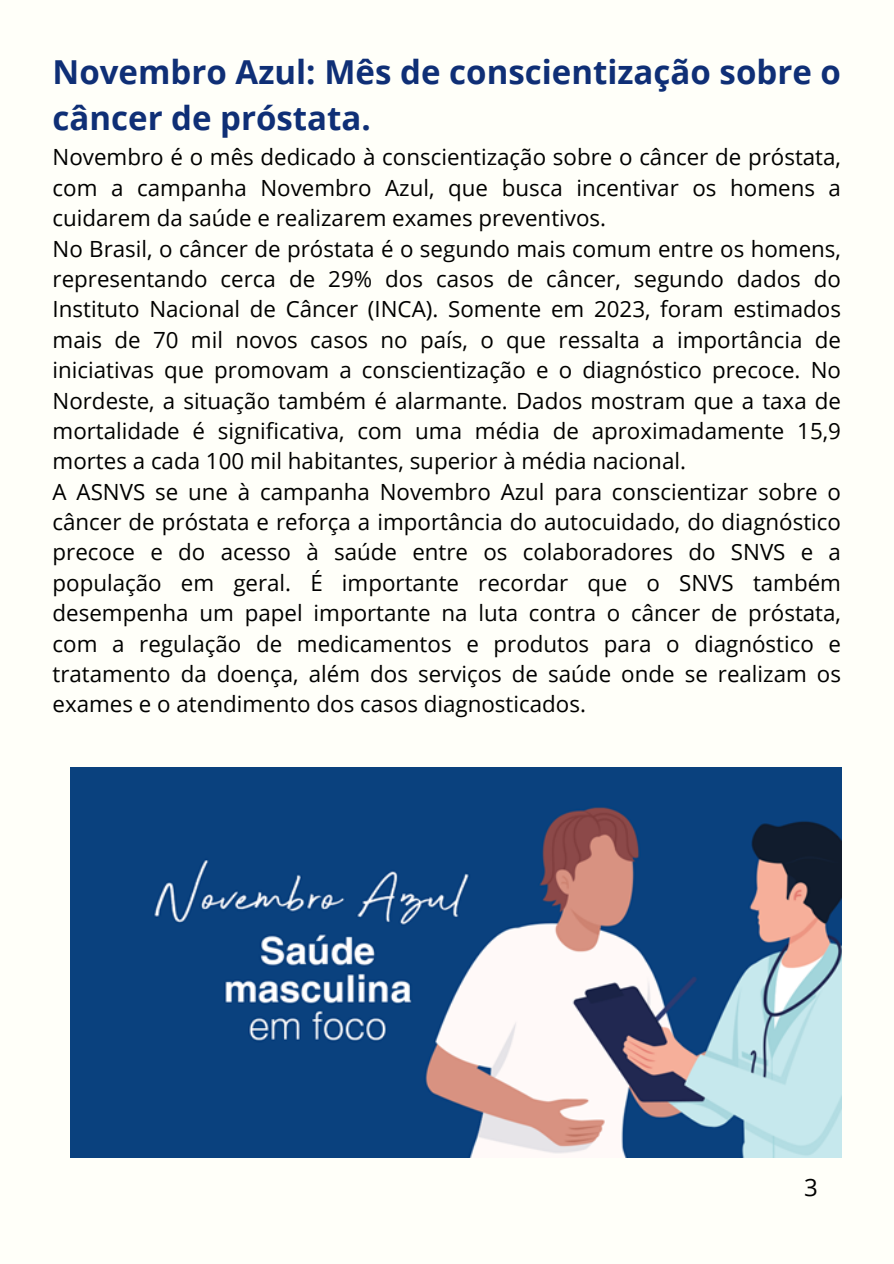
<style>
.page{position:relative;width:894px;height:1264px;background:#fff}
.page>*{position:absolute;margin:0;border:0;box-sizing:border-box;transform-origin:0 0}
.t1{font:700 33px/46.2px "Open Sans";color:#0f2f76}
.t2{font:24px "Open Sans";color:#000}
.t3{font:22.35px/30.3px "Open Sans";color:#000}
</style>
<div class="page">
<div style="left:0;top:0;width:893px;height:1263px;background:#fffff9"></div>
<img style="left:70px;top:767px;width:771px;height:390px">
<h1 class="t1" style="left:53px;top:48px;width:789px">Novembro Azul: Mês de conscientização sobre o câncer de próstata.</h1>
<h1 class="t3" style="left:53px;top:141px;width:789px">Novembro é o mês dedicado à conscientização sobre o câncer de próstata, com a campanha Novembro Azul, que busca incentivar os homens a cuidarem da saúde e realizarem exames preventivos.<br>No Brasil, o câncer de próstata é o segundo mais comum entre os homens, representando cerca de 29% dos casos de câncer, segundo dados do Instituto Nacional de Câncer (INCA). Somente em 2023, foram estimados mais de 70 mil novos casos no país, o que ressalta a importância de iniciativas que promovam a conscientização e o diagnóstico precoce. No Nordeste, a situação também é alarmante. Dados mostram que a taxa de mortalidade é significativa, com uma média de aproximadamente 15,9 mortes a cada 100 mil habitantes, superior à média nacional.<br>A ASNVS se une à campanha Novembro Azul para conscientizar sobre o câncer de próstata e reforça a importância do autocuidado, do diagnóstico precoce e do acesso à saúde entre os colaboradores do SNVS e a população em geral. É importante recordar que o SNVS também desempenha um papel importante na luta contra o câncer de próstata, com a regulação de medicamentos e produtos para o diagnóstico e tratamento da doença, além dos serviços de saúde onde se realizam os exames e o atendimento dos casos diagnosticados.</h1>
<p class="t2" style="left:804px;top:1170px;width:15px">3</p>
</div>
